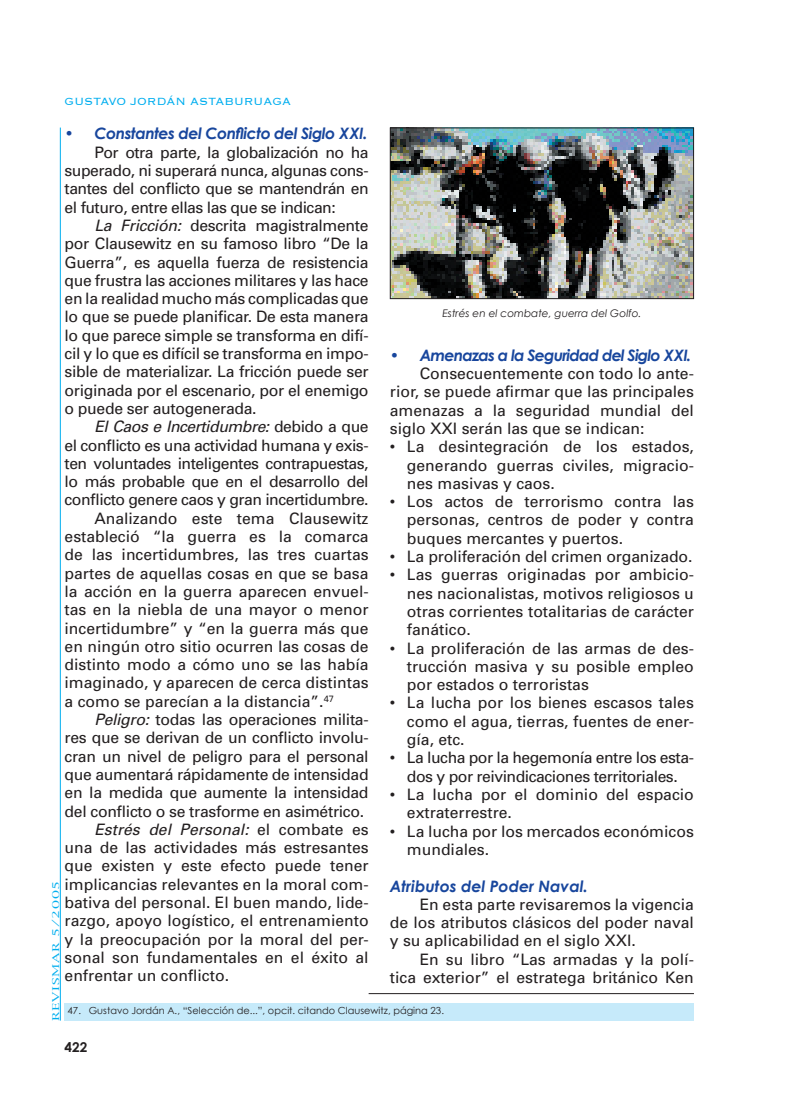
<style>
.page{position:relative;width:806px;height:1119px;background:#fff}
.page>*{position:absolute;margin:0;border:0;box-sizing:border-box;transform-origin:0 0}
.t1{font:15.75px/18.3px "Univers";color:#231f20;text-align:justify}
.t2{font:15.75px/18.3px "Univers";letter-spacing:-.03em;color:#231f20;text-align:center}
.t3{font:15.75px "Univers";letter-spacing:-.02em;color:#231f20}
.t4{font:italic 700 15.75px "Century Gothic";letter-spacing:-.03em;color:#18469d}
.t5{font:italic 700 15.75px "Century Gothic";letter-spacing:-.05em;color:#18469d}
.t6{font:italic 15.75px "Univers";letter-spacing:-.03em;color:#231f20}
.t7{font:italic 15.75px "Univers";color:#231f20}
.t8{font:italic 700 15.75px "Century Gothic";color:#18469d}
.t9{font:300 13.5px "Copperplate";color:#00aeef}
.t10{font:700 13.5px "Century Gothic";color:#231f20}
.t11{font:italic 10.5px "Century Gothic";color:#231f20}
.t12{font:9.75px "Century Gothic";color:#231f20}
.t13{font:9px "New York";letter-spacing:.05em;color:#00aeef;scale:1.5 1}
.s1{font-style:italic}
.s2{font-style:normal}
</style>
<div class="page">
<hr style="left:60px;top:128px;width:1px;height:892px;background:#00aeef">
<div style="left:65px;top:1003px;width:629px;height:17px;background:#c6eafa"></div>
<hr style="left:369px;top:993px;width:325px;height:1px;background:#231f20">
<img style="left:392px;top:130px;width:300px;height:167px">
<div style="left:390px;top:128px;width:304px;height:171px;border:1px solid #231f20"></div>
<p class="t9" style="left:65px;top:93px;width:228px">GUSTAVO JORDÁN ASTABURUAGA</p>
<p class="t4" style="left:65px;top:124px;width:305px">• Constantes del Conflicto del Siglo XXI.</p>
<p class="t1" style="left:65px;top:143px;width:306px;text-indent:30px">Por otra parte, la globalización no ha superado, ni superará nunca, algunas cons&shy;tantes del conflicto que se mantendrán en el futuro, entre ellas las que se indican:</p>
<p class="t1" style="left:65px;top:216px;width:306px;text-indent:30px"><span class="s1">La Fricción:</span> descrita magistralmente por Clausewitz en su famoso libro “De la Guerra”, es aquella fuerza de resistencia que frustra las acciones militares y las hace en la realidad mucho más complicadas que lo que se puede planificar. De esta manera lo que parece simple se transforma en difí&shy;cil y lo que es difícil se transforma en impo&shy;sible de materializar. La fricción puede ser originada por el escenario, por el enemigo o puede ser autogenerada.</p>
<p class="t6" style="left:94px;top:417px;width:276px">El Caos e Incertidumbre: <span class="s2">debido a que</span></p>
<p class="t2" style="left:65px;top:436px;width:306px">el conflicto es una actividad humana y exis-</p>
<p class="t2" style="left:65px;top:454px;width:306px">ten voluntades inteligentes contrapuestas,</p>
<p class="t2" style="left:65px;top:473px;width:306px">lo más probable que en el desarrollo del</p>
<p class="t2" style="left:65px;top:491px;width:306px">conflicto genere caos y gran incertidumbre.</p>
<p class="t1" style="left:94px;top:509px;width:276px">Analizando este tema Clausewitz</p>
<p class="t1" style="left:65px;top:527px;width:306px">estableció “la guerra es la comarca</p>
<p class="t1" style="left:65px;top:546px;width:306px">de las incertidumbres, las tres cuartas</p>
<p class="t1" style="left:65px;top:564px;width:305px">partes de aquellas cosas en que se basa</p>
<p class="t1" style="left:65px;top:582px;width:306px">la acción en la guerra aparecen envuel-</p>
<p class="t1" style="left:65px;top:601px;width:305px">tas en la niebla de una mayor o menor</p>
<p class="t1" style="left:65px;top:619px;width:306px">incertidumbre” y “en la guerra más que</p>
<p class="t1" style="left:65px;top:637px;width:306px">en ningún otro sitio ocurren las cosas de</p>
<p class="t1" style="left:65px;top:656px;width:305px">distinto modo a cómo uno se las había</p>
<p class="t1" style="left:65px;top:674px;width:306px">imaginado, y aparecen de cerca distintas</p>
<p class="t1" style="left:65px;top:692px;width:271px">a como se parecían a la distancia”.<sup>47</sup></p>
<p class="t3" style="left:94px;top:710px;width:276px"><span class="s1">Peligro:</span> todas las operaciones milita-</p>
<p class="t3" style="left:65px;top:729px;width:306px">res que se derivan de un conflicto involu-</p>
<p class="t3" style="left:65px;top:747px;width:306px">cran un nivel de peligro para el personal</p>
<p class="t3" style="left:65px;top:765px;width:306px">que aumentará rápidamente de intensidad</p>
<p class="t3" style="left:65px;top:783px;width:305px">en la medida que aumente la intensidad</p>
<p class="t3" style="left:65px;top:802px;width:301px">del conflicto o se trasforme en asimétrico.</p>
<p class="t7" style="left:94px;top:820px;width:276px">Estrés del Personal: <span class="s2">el combate es</span></p>
<p class="t1" style="left:65px;top:839px;width:306px">una de las actividades más estresantes</p>
<p class="t1" style="left:65px;top:857px;width:306px">que existen y este efecto puede tener</p>
<p class="t1" style="left:65px;top:875px;width:306px">implicancias relevantes en la moral com-</p>
<p class="t1" style="left:65px;top:893px;width:306px">bativa del personal. El buen mando, lide-</p>
<p class="t1" style="left:65px;top:912px;width:306px">razgo, apoyo logístico, el entrenamiento</p>
<p class="t1" style="left:65px;top:930px;width:306px">y la preocupación por la moral del per-</p>
<p class="t1" style="left:65px;top:948px;width:306px">sonal son fundamentales en el éxito al</p>
<p class="t1" style="left:65px;top:967px;width:166px">enfrentar un conflicto.</p>
<p class="t11" style="left:442px;top:307px;width:201px">Estrés en el combate, guerra del Golfo.</p>
<p class="t5" style="left:390px;top:345px;width:303px">• Amenazas a la Seguridad del Siglo XXI.</p>
<p class="t1" style="left:390px;top:364px;width:306px;text-indent:30px">Consecuentemente con todo lo ante&shy;rior, se puede afirmar que las principales amenazas a la seguridad mundial del siglo XXI serán las que se indican:</p>
<p class="t1" style="left:407px;top:438px;width:289px;text-indent:-17px">• La desintegración de los estados, generando guerras civiles, migracio&shy;nes masivas y caos.</p>
<p class="t1" style="left:407px;top:493px;width:289px;text-indent:-17px">• Los actos de terrorismo contra las personas, centros de poder y contra buques mercantes y puertos.</p>
<p class="t1" style="left:390px;top:547px;width:304px">• La proliferación del crimen organizado.</p>
<p class="t1" style="left:407px;top:566px;width:289px;text-indent:-17px">• Las guerras originadas por ambicio&shy;nes nacionalistas, motivos religiosos u otras corrientes totalitarias de carácter fanático.</p>
<p class="t1" style="left:407px;top:639px;width:289px;text-indent:-17px">• La proliferación de las armas de des&shy;trucción masiva y su posible empleo por estados o terroristas</p>
<p class="t1" style="left:407px;top:694px;width:289px;text-indent:-17px">• La lucha por los bienes escasos tales como el agua, tierras, fuentes de ener&shy;gía, etc.</p>
<p class="t2" style="left:390px;top:749px;width:306px">• La lucha por la hegemonía entre los esta&shy;dos y por reivindicaciones territoriales.</p>
<p class="t1" style="left:407px;top:785px;width:288px;text-indent:-17px">• La lucha por el dominio del espacio extraterrestre.</p>
<p class="t1" style="left:407px;top:822px;width:288px;text-indent:-17px">• La lucha por los mercados económicos mundiales.</p>
<p class="t8" style="left:390px;top:876px;width:200px">Atributos del Poder Naval.</p>
<p class="t1" style="left:390px;top:895px;width:306px;text-indent:30px">En esta parte revisaremos la vigencia de los atributos clásicos del poder naval y su aplicabilidad en el siglo XXI.</p>
<p class="t1" style="left:390px;top:950px;width:306px;text-align:right">En su libro “Las armadas y la polí&shy;tica exterior” el estratega británico Ken</p>
<p class="t12" style="left:68px;top:1004px;width:378px">47. Gustavo Jordán A., “Selección de...”, opcit. citando Clausewitz, página 23.</p>
<p class="t13" style="left:50px;top:1021px;width:95px;rotate:-90deg">REVISMAR 5/2005</p>
<p class="t10" style="left:65px;top:1038px;width:24px">422</p>
</div>
